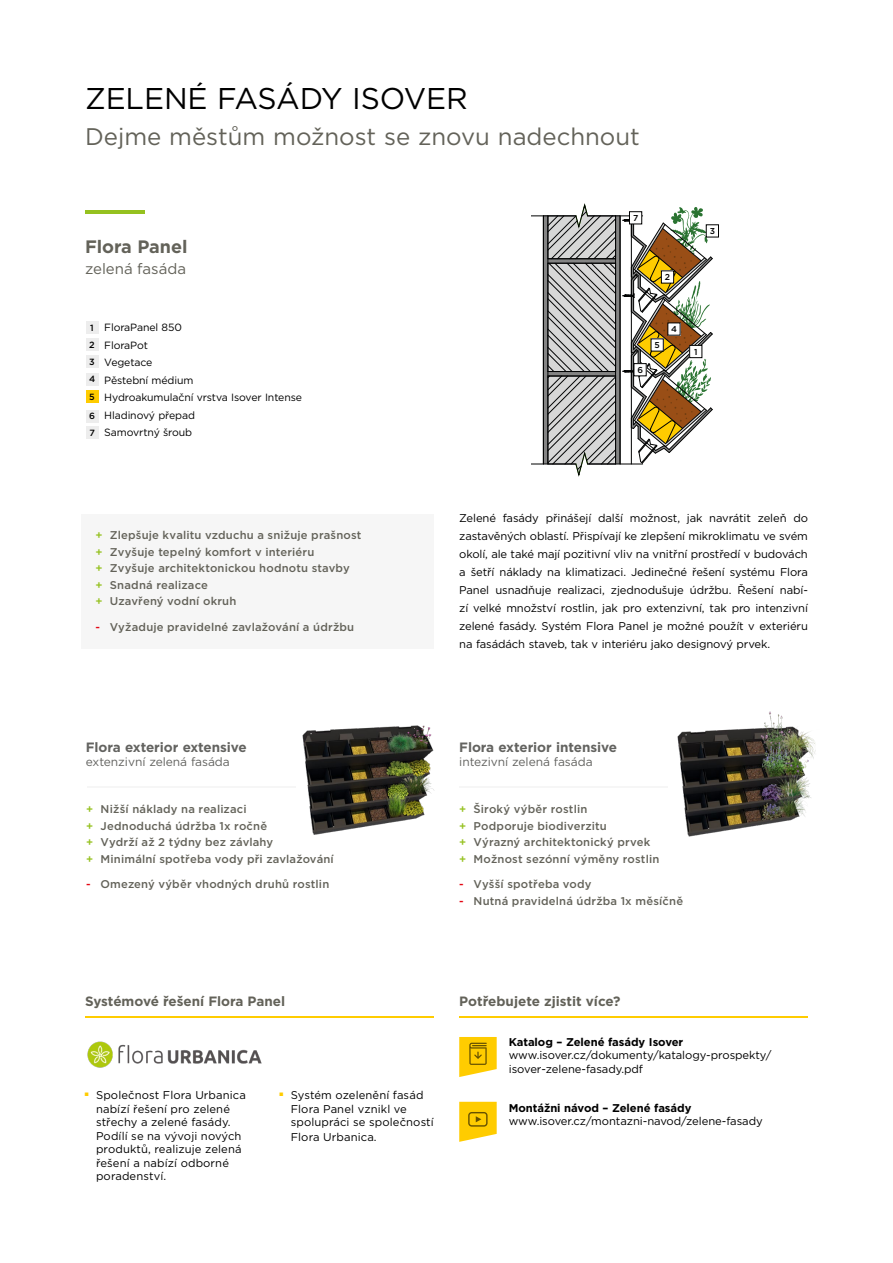
<style>
.page{position:relative;width:893px;height:1263px;background:#fff}
.page>*{position:absolute;margin:0;border:0;box-sizing:border-box;transform-origin:0 0}
.t1{font:30px "Gotham";letter-spacing:-.005em;color:#000}
.t2{font:24px "Gotham";color:#636259}
.t3{font:700 18px "Gotham";color:#636259}
.t4{font:15px "Gotham";color:#636259}
.t5{font:700 13.5px "Gotham";color:#636259}
.t6{font:700 13.5px "Gotham";letter-spacing:-.005em;color:#636360}
.t7{font:12px "Gotham";letter-spacing:-.005em;color:#636360}
.t8{font:11.25px/13.5px "Gotham";color:#000}
.t9{font:500 11.25px/16.5px "Gotham";letter-spacing:.015em;color:#636259}
.t10{font:700 11.25px "Gotham";letter-spacing:-.005em;color:#000}
.t11{font:10.5px/17.5px "Gotham";letter-spacing:-.01em;color:#000}
.t12{font:500 9px/17.1px "Gotham";color:#000;text-align:justify}
.t13{font:500 8.55px "Gotham";color:#000}
.s1{color:#95c11f}
.s2{color:#e30613}
</style>
<div class="page">
<hr style="left:85px;top:1016px;width:349px;height:1px;background:#fc0">
<hr style="left:459px;top:1016px;width:349px;height:1px;background:#fc0">
<hr style="left:85px;top:210px;width:60px;height:4px;background:#95c11f">
<div style="left:82px;top:514px;width:352px;height:134px;background:#f6f6f6"></div>
<div style="left:86px;top:321px;width:12px;height:13px;background:#ededed"></div>
<div style="left:86px;top:410px;width:12px;height:12px;background:#ededed"></div>
<div style="left:86px;top:338px;width:12px;height:13px;background:#ededed"></div>
<div style="left:86px;top:426px;width:12px;height:13px;background:#ededed"></div>
<div style="left:86px;top:355px;width:12px;height:13px;background:#ededed"></div>
<div style="left:86px;top:373px;width:12px;height:12px;background:#ededed"></div>
<div style="left:86px;top:390px;width:12px;height:13px;background:#fc0"></div>
<hr style="left:87px;top:786px;width:209px;height:1px;background:#f6f6f6">
<hr style="left:459px;top:786px;width:209px;height:1px;background:#f6f6f6">
<img style="left:87px;top:1042px;width:174px;height:26px">
<div style="left:543px;top:216px;width:5px;height:248px;background:#848484"></div>
<svg style="left:616px;top:217px;width:4px;height:247px"></svg>
<hr style="left:631px;top:216px;width:1px;height:248px;background:#010202">
<hr style="left:531px;top:216px;width:45px;height:1px;background:#010202">
<hr style="left:588px;top:216px;width:55px;height:1px;background:#010202">
<hr style="left:531px;top:464px;width:45px;height:1px;background:#010202">
<hr style="left:588px;top:464px;width:55px;height:1px;background:#010202">
<svg style="left:548px;top:204px;width:68px;height:271px;background:#adaeae"></svg>
<hr style="left:543px;top:216px;width:1px;height:248px;background:#010202">
<hr style="left:620px;top:216px;width:1px;height:248px;background:#010202">
<svg style="left:623px;top:207px;width:89px;height:256px"></svg>
<div style="left:661px;top:271px;width:13px;height:12px;background:#fff"></div>
<div style="left:661px;top:270px;width:13px;height:13px;border:1px solid #000"></div>
<div style="left:706px;top:225px;width:12px;height:12px;background:#fff"></div>
<div style="left:706px;top:224px;width:13px;height:13px;border:1px solid #000"></div>
<div style="left:668px;top:323px;width:12px;height:12px;background:#fff"></div>
<div style="left:651px;top:339px;width:12px;height:12px;background:#fff"></div>
<div style="left:651px;top:338px;width:13px;height:13px;border:1px solid #000"></div>
<div style="left:634px;top:364px;width:12px;height:12px;background:#fff"></div>
<div style="left:634px;top:363px;width:13px;height:13px;border:1px solid #000"></div>
<div style="left:629px;top:212px;width:13px;height:12px;background:#fff"></div>
<div style="left:629px;top:211px;width:13px;height:13px;border:1px solid #000"></div>
<div style="left:690px;top:345px;width:12px;height:13px;background:#fff"></div>
<div style="left:689px;top:345px;width:13px;height:13px;border:1px solid #000"></div>
<img style="left:302px;top:725px;width:132px;height:110px">
<img style="left:677px;top:711px;width:139px;height:126px">
<svg style="left:459px;top:1037px;width:38px;height:40px;background:#f0c61c"></svg>
<svg style="left:459px;top:1102px;width:38px;height:40px;background:#f5c91d"></svg>
<h1 class="t1" style="left:85px;top:79px;width:384px">ZELENÉ FASÁDY ISOVER</h1>
<h2 class="t2" style="left:85px;top:121px;width:556px">Dejme městům možnost se znovu nadechnout</h2>
<h3 class="t3" style="left:85px;top:235px;width:104px">Flora Panel</h3>
<h3 class="t4" style="left:85px;top:259px;width:103px">zelená fasáda</h3>
<p class="t12" style="left:90px;top:319px;width:5px">1</p>
<p class="t12" style="left:89px;top:336px;width:7px">2</p>
<p class="t12" style="left:89px;top:353px;width:8px">3<br>4<br>5</p>
<p class="t12" style="left:89px;top:408px;width:7px">6</p>
<p class="t12" style="left:89px;top:424px;width:7px">7</p>
<p class="t11" style="left:104px;top:318px;width:199px">FloraPanel 850<br>FloraPot<br>Vegetace<br>Pěstební médium<br>Hydroakumulační vrstva Isover Intense<br>Hladinový přepad<br>Samovrtný šroub</p>
<p class="t9" style="left:96px;top:527px;width:268px"><span class="s1">+</span> Zlepšuje kvalitu vzduchu a snižuje prašnost <span class="s1">+</span> Zvyšuje tepelný komfort v interiéru<br><span class="s1">+</span> Zvyšuje architektonickou hodnotu stavby<br><span class="s1">+</span> Snadná realizace<br><span class="s1">+</span> Uzavřený vodní okruh</p>
<p class="t9" style="left:96px;top:618px;width:260px"><span class="s2">-</span> Vyžaduje pravidelné zavlažování a údržbu</p>
<p class="t6" style="left:86px;top:738px;width:162px">Flora exterior extensive</p>
<p class="t7" style="left:86px;top:754px;width:145px">extenzivní zelená fasáda</p>
<p class="t9" style="left:86px;top:801px;width:249px"><span class="s1">+</span> Nižší náklady na realizaci<br><span class="s1">+</span> Jednoduchá údržba 1x ročně<br><span class="s1">+</span> Vydrží až 2 týdny bez závlahy<br><span class="s1">+</span> Minimální spotřeba vody při zavlažování</p>
<p class="t9" style="left:86px;top:876px;width:245px"><span class="s2">-</span> Omezený výběr vhodných druhů rostlin</p>
<p class="t13" style="left:633px;top:212px;width:7px">7</p>
<p class="t13" style="left:665px;top:272px;width:7px">2</p>
<p class="t13" style="left:710px;top:226px;width:7px">3</p>
<p class="t13" style="left:637px;top:364px;width:7px">6</p>
<p class="t13" style="left:654px;top:340px;width:7px">5</p>
<p class="t13" style="left:671px;top:324px;width:7px">4</p>
<p class="t13" style="left:694px;top:346px;width:5px">1</p>
<p class="t8" style="left:459px;top:509px;width:350px;line-height:18px;text-align:justify">Zelené fasády přinášejí další možnost, jak navrátit zeleň do zastavěných oblastí. Přispívají ke zlepšení mikroklimatu ve svém okolí, ale také mají pozitivní vliv na vnitřní prostředí v budovách a šetří náklady na klimatizaci. Jedinečné řešení systému Flora Panel usnadňuje realizaci, zjednodušuje údržbu. Řešení nabí&shy;zí velké množství rostlin, jak pro extenzivní, tak pro intenzivní zelené fasády. Systém Flora Panel je možné použít v exteriéru na fasádách staveb, tak v interiéru jako designový prvek.</p>
<p class="t6" style="left:459px;top:738px;width:159px">Flora exterior intensive</p>
<p class="t7" style="left:459px;top:754px;width:135px">intezivní zelená fasáda</p>
<p class="t9" style="left:459px;top:801px;width:202px"><span class="s1">+</span> Široký výběr rostlin<br><span class="s1">+</span> Podporuje biodiverzitu<br><span class="s1">+</span> Výrazný architektonický prvek <span class="s1">+</span> Možnost sezónní výměny rostlin</p>
<p class="t9" style="left:459px;top:876px;width:134px"><span class="s2">-</span> Vyšší spotřeba vody</p>
<p class="t9" style="left:459px;top:892px;width:225px"><span class="s2">-</span> Nutná pravidelná údržba 1x měsíčně</p>
<p class="t5" style="left:85px;top:992px;width:202px">Systémové řešení Flora Panel</p>
<p class="t5" style="left:459px;top:992px;width:163px">Potřebujete zjistit více?</p>
<p class="t8" style="left:96px;top:1088px;width:151px;text-indent:-12px"><sup>■</sup> Společnost Flora Urbanica nabízí řešení pro zelené střechy a zelené fasády.<br>Podílí se na vývoji nových produktů, realizuje zelená řešení a nabízí odborné poradenství.</p>
<p class="t8" style="left:291px;top:1088px;width:145px;text-indent:-12px"><sup>■</sup> Systém ozelenění fasád<br>Flora Panel vznikl ve spolupráci se společností<br>Flora Urbanica.</p>
<p class="t10" style="left:509px;top:1034px;width:176px">Katalog – Zelené fasády Isover</p>
<p class="t8" style="left:509px;top:1048px;width:264px">www.isover.cz/dokumenty/katalogy-prospekty/ isover-zelene-fasady.pdf</p>
<p class="t10" style="left:509px;top:1100px;width:184px">Montážni návod – Zelené fasády</p>
<p class="t8" style="left:509px;top:1114px;width:256px">www.isover.cz/montazni-navod/zelene-fasady</p>
</div>
